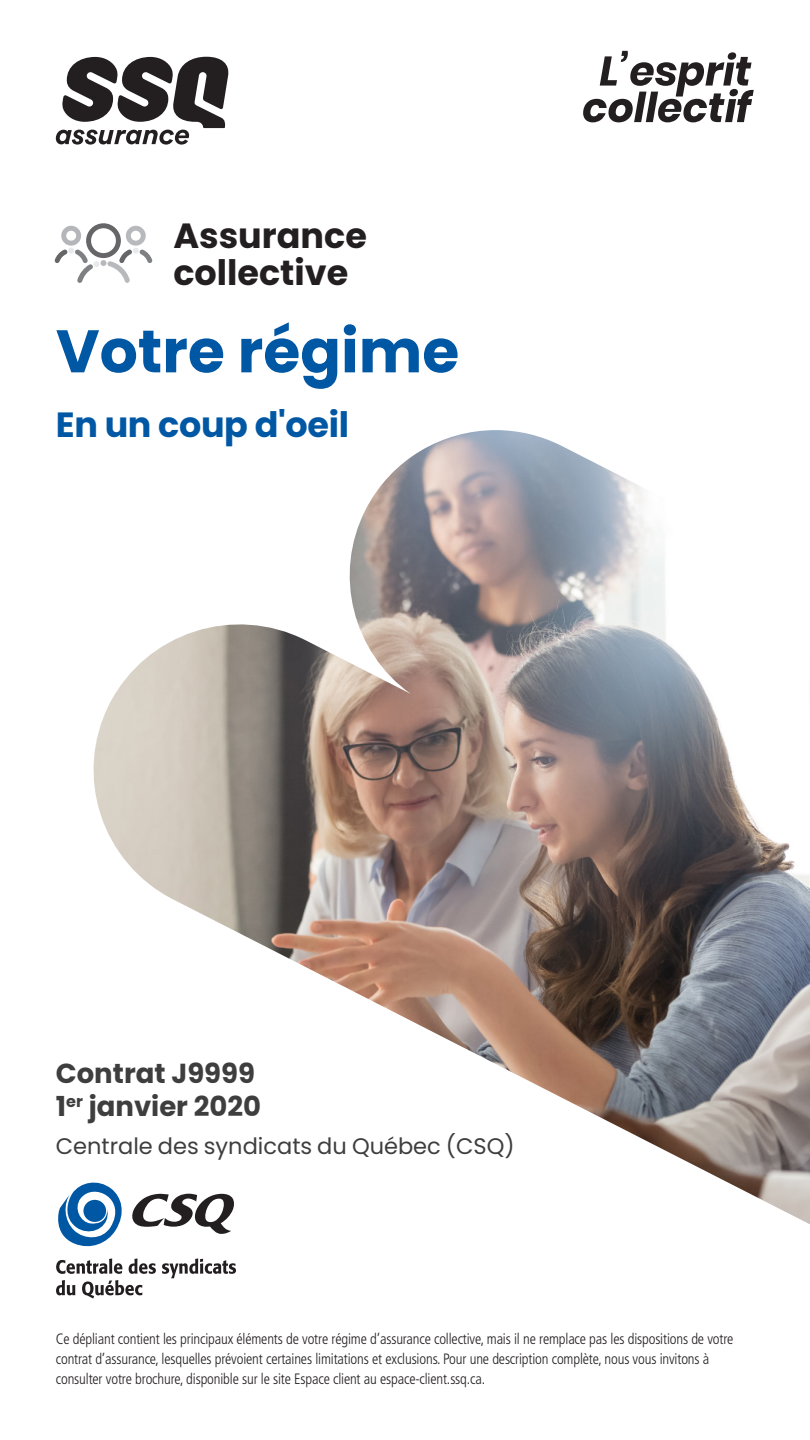
<style>
.page{position:relative;width:810px;height:1440px;background:#fff}
.page>*{position:absolute;margin:0;border:0;box-sizing:border-box;transform-origin:0 0}
.ti{font:700 60px "Poppins";color:#0057a4}
.t1{font:700 35px "Poppins";color:#231f20}
.t2{font:700 35px "Poppins";letter-spacing:-.01em;color:#0057a4}
.t3{font:700 27.5px "Poppins";color:#3e3e3f}
.t4{font:22.5px "Poppins";color:#3e3e3f}
.t5{font:300 condensed 15px/20px "Frutiger LT Std";letter-spacing:-.01em;color:#231f20}
</style>
<div class="page">
<svg style="left:56px;top:57px;width:173px;height:88px"></svg>
<svg style="left:583px;top:51px;width:171px;height:71px"></svg>
<svg style="left:58px;top:1182px;width:173px;height:65px"></svg>
<div style="left:83px;top:1200px;width:23px;height:22px;background:#0057a4;border-radius:50%"></div>
<svg style="left:56px;top:1258px;width:66px;height:16px"></svg>
<svg style="left:129px;top:1258px;width:27px;height:16px"></svg>
<svg style="left:162px;top:1258px;width:74px;height:20px"></svg>
<svg style="left:56px;top:1280px;width:19px;height:15px"></svg>
<svg style="left:82px;top:1280px;width:60px;height:19px"></svg>
<img style="left:91px;top:430px;width:719px;height:794px">
<svg style="left:54px;top:223px;width:99px;height:60px"></svg>
<p class="t1" style="left:173px;top:215px;width:195px">Assurance</p>
<p class="t1" style="left:173px;top:253px;width:176px">collective</p>
<p class="ti" style="left:56px;top:317px;width:405px">Votre régime</p>
<p class="t2" style="left:56px;top:404px;width:295px">En un coup d'oeil</p>
<p class="t3" style="left:56px;top:1057px;width:201px">Contrat J9999</p>
<p class="t3" style="left:56px;top:1090px;width:207px">1<sup>er</sup> janvier 2020</p>
<p class="t4" style="left:56px;top:1133px;width:460px">Centrale des syndicats du Québec (CSQ)</p>
<p class="t5" style="left:56px;top:1329px;width:679px">Ce dépliant contient les principaux éléments de votre régime d’assurance collective, mais il ne remplace pas les dispositions de votre contrat d’assurance, lesquelles prévoient certaines limitations et exclusions. Pour une description complète, nous vous invitons à consulter votre brochure, disponible sur le site Espace client au espace-client.ssq.ca.</p>
</div>
